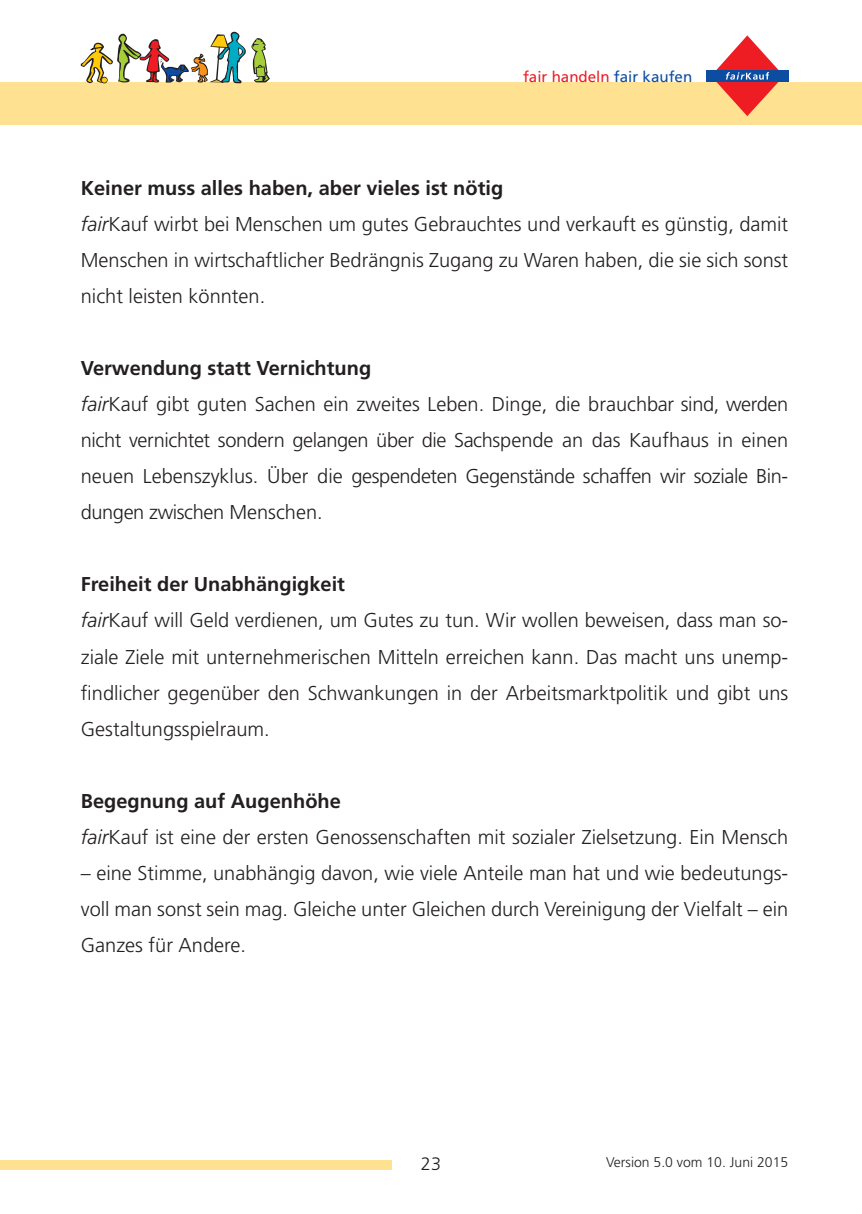
<style>
.page{position:relative;width:862px;height:1214px;background:#fff}
.page>*{position:absolute;margin:0;border:0;box-sizing:border-box;transform-origin:0 0}
.t1{font:300 20px/36px "Frutiger";color:#231f20}
.t2{font:300 20px/36px "Frutiger";letter-spacing:-.02em;color:#231f20}
.t3{font:300 18px "Frutiger";color:#231f20}
.t4{font:15.2px "Frutiger";color:#ee1d23}
.t5{font:300 14px "Frutiger";color:#231f20}
.s1{color:#0d4da1}
.s2{font-weight:700}
.s3{font-style:italic}
</style>
<div class="page">
<div style="left:0;top:82px;width:862px;height:43px;background:#ffe192"></div>
<div style="left:706px;top:70px;width:82px;height:12px;background:#0d4da1"></div>
<svg style="left:716px;top:35px;width:63px;height:81px"></svg>
<svg style="left:81px;top:32px;width:189px;height:51px"></svg>
<div style="left:0;top:1159px;width:391px;height:10px;background:#ffe192"></div>
<p class="t4" style="left:523px;top:71px;width:171px">fair handeln <span class="s1">fair kaufen</span></p>
<p class="t1" style="left:81px;top:172px;width:709px"><span class="s2">Keiner muss alles haben, aber vieles ist nötig<br></span><span class="s3">fair</span>Kauf wirbt bei Menschen um gutes Gebrauchtes und verkauft es günstig, damit Menschen in wirtschaftlicher Bedrängnis Zugang zu Waren haben, die sie sich sonst nicht leisten könnten.</p>
<p class="t2" style="left:81px;top:352px;width:709px"><span class="s2">Verwendung statt Vernichtung<br></span><span class="s3">fair</span>Kauf gibt guten Sachen ein zweites Leben. Dinge, die brauchbar sind, werden nicht vernichtet sondern gelangen über die Sachspende an das Kaufhaus in einen neuen Lebenszyklus. Über die gespendeten Gegenstände schaffen wir soziale Bin&shy;dungen zwischen Menschen.</p>
<p class="t1" style="left:81px;top:568px;width:709px"><span class="s2">Freiheit der Unabhängigkeit<br></span><span class="s3">fair</span>Kauf will Geld verdienen, um Gutes zu tun. Wir wollen beweisen, dass man so&shy;ziale Ziele mit unternehmerischen Mitteln erreichen kann. Das macht uns unemp&shy;findlicher gegenüber den Schwankungen in der Arbeitsmarktpolitik und gibt uns Gestaltungsspielraum.</p>
<p class="t1" style="left:81px;top:784px;width:709px"><span class="s2">Begegnung auf Augenhöhe<br></span><span class="s3">fair</span>Kauf ist eine der ersten Genossenschaften mit sozialer Zielsetzung. Ein Mensch</p>
<p class="t1" style="left:81px;top:856px;width:709px;text-align:justify">– eine Stimme, unabhängig davon, wie viele Anteile man hat und wie bedeutungs&shy;voll man sonst sein mag. Gleiche unter Gleichen durch Vereinigung der Vielfalt – ein Ganzes für Andere.</p>
<p class="t3" style="left:421px;top:1156px;width:22px">23</p>
<p class="t5" style="left:606px;top:1156px;width:184px">Version 5.0 vom 10. Juni 2015</p>
</div>
